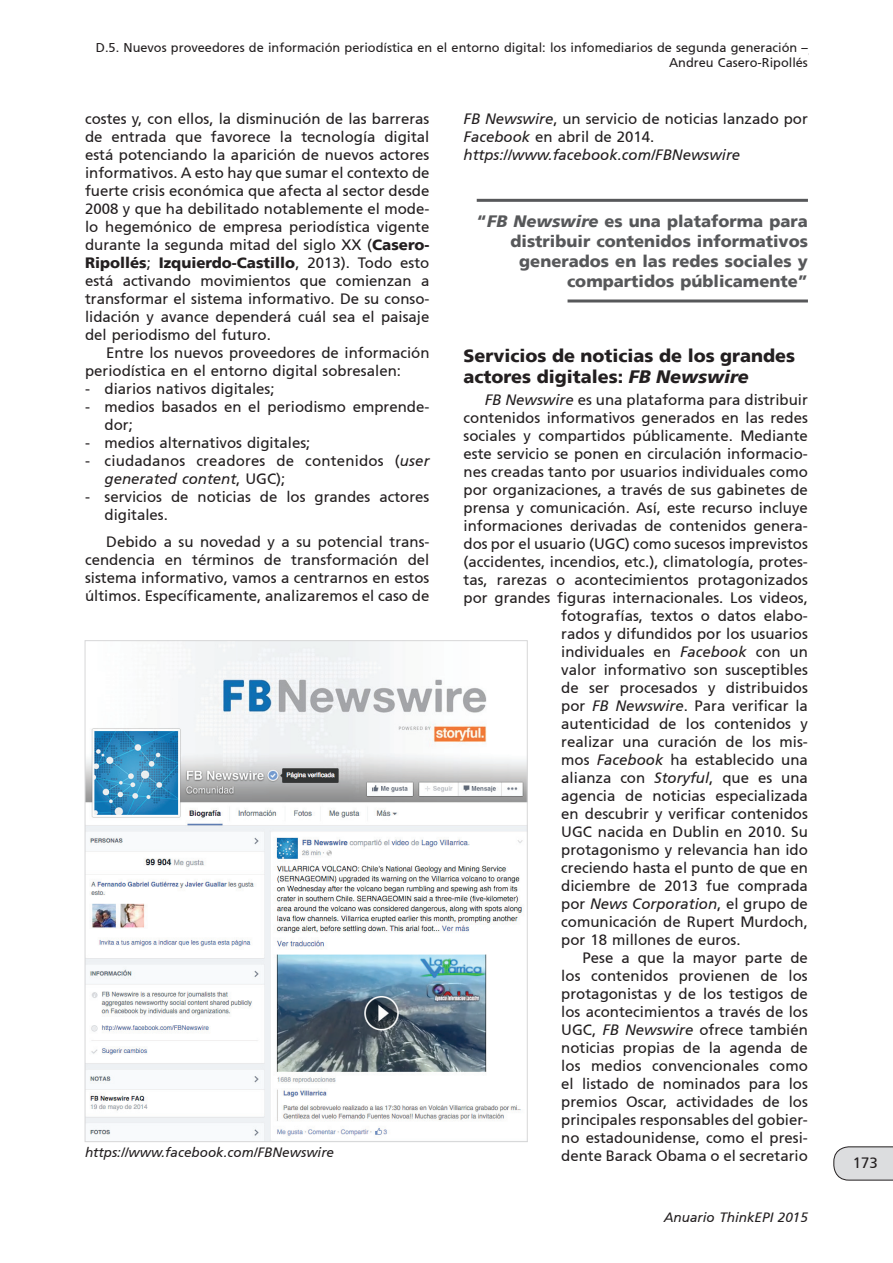
<style>
.page{position:relative;width:893px;height:1263px;background:#fff}
.page>*{position:absolute;margin:0;border:0;box-sizing:border-box;transform-origin:0 0}
.t1{font:900 18px/21px "Frutiger 75";color:#231f20}
.t2{font:900 16.5px/19.8px "Frutiger 75";color:#57585a;text-align:right}
.t3{font:15px/18px "Frutiger 55 Roman";color:#231f20}
.t4{font:italic 15px "Frutiger 56";color:#231f20}
.t5{font:900 15px "Frutiger 75";color:#231f20}
.t6{font:italic 13.5px "Frutiger 56";color:#231f20}
.t7{font:12.75px/15.3px "Frutiger 55 Roman";color:#231f20;text-align:right}
.t8{font:italic 12.75px "Frutiger 56";color:#231f20}
.s1{font-family:"Frutiger 75";font-weight:900}
.s2{font-family:"Frutiger 55 Roman";font-weight:400}
.s3{font-family:"Frutiger 56";font-style:italic}
.s4{font-family:"Frutiger 55 Roman";font-style:normal}
.s5{font-family:"Frutiger 76";font-style:italic}
</style>
<div class="page">
<svg style="left:833px;top:1146px;width:60px;height:34px;background:#d4d4d6"></svg>
<img style="left:87px;top:642px;width:439px;height:498px">
<hr style="left:477px;top:199px;width:331px;height:3px;background:#57585a">
<hr style="left:568px;top:299px;width:240px;height:3px;background:#57585a">
<p class="t7" style="left:96px;top:40px;width:714px">D.5. Nuevos proveedores de información periodística en el entorno digital: los infomediarios de segunda generación –<br>Andreu Casero-Ripollés</p>
<p class="t8" style="left:362px;top:49px;width:448px">??????????????????????????????????????????????????????????????????????</p>
<p class="t3" style="left:85px;top:110px;width:346px;text-align:justify">costes y, con ellos, la disminución de las barreras de entrada que favorece la tecnología digital está potenciando la aparición de nuevos actores informativos. A esto hay que sumar el contexto de fuerte crisis económica que afecta al sector desde 2008 y que ha debilitado notablemente el mode&shy;lo hegemónico de empresa periodística vigente durante la segunda mitad del siglo XX (<span class="s1">Casero-</span></p>
<p class="t5" style="left:85px;top:254px;width:346px">Ripollés<span class="s2">;</span> Izquierdo-Castillo<span class="s2">, 2013). Todo esto</span></p>
<p class="t3" style="left:85px;top:272px;width:346px;text-align:justify">está activando movimientos que comienzan a transformar el sistema informativo. De su conso&shy;lidación y avance dependerá cuál sea el paisaje del periodismo del futuro.</p>
<p class="t3" style="left:85px;top:344px;width:346px;text-indent:21px">Entre los nuevos proveedores de información periodística en el entorno digital sobresalen:</p>
<p class="t3" style="left:85px;top:380px;width:191px">- diarios nativos digitales;</p>
<p class="t3" style="left:105px;top:398px;width:326px;text-indent:-20px">- medios basados en el periodismo emprende&shy;dor;</p>
<p class="t3" style="left:85px;top:434px;width:227px">- medios alternativos digitales;</p>
<p class="t3" style="left:85px;top:452px;width:346px">- ciudadanos creadores de contenidos (<span class="s3">user</span></p>
<p class="t4" style="left:105px;top:470px;width:182px">generated content<span class="s4">, UGC);</span></p>
<p class="t3" style="left:105px;top:488px;width:326px;text-indent:-20px">- servicios de noticias de los grandes actores digitales.</p>
<p class="t3" style="left:85px;top:532px;width:346px;text-align:justify;text-indent:21px">Debido a su novedad y a su potencial trans&shy;cendencia en términos de transformación del sistema informativo, vamos a centrarnos en estos últimos. Específicamente, analizaremos el caso de</p>
<p class="t3" style="left:463px;top:110px;width:346px"><span class="s3">FB Newswire</span>, un servicio de noticias lanzado por<br><span class="s3">Facebook</span> en abril de 2014.</p>
<p class="t4" style="left:463px;top:146px;width:278px">https://www.facebook.com/FBNewswire</p>
<p class="t2" style="left:477px;top:212px;width:333px">“<span class="s5">FB Newswire</span> es una plataforma para distribuir contenidos informativos generados en las redes sociales y compartidos públicamente”</p>
<p class="t1" style="left:463px;top:345px;width:333px">Servicios de noticias de los grandes actores digitales: <span class="s5">FB Newswire</span></p>
<p class="t3" style="left:463px;top:391px;width:346px;text-align:right"><span class="s3">FB Newswire</span> es una plataforma para distribuir contenidos informativos generados en las redes sociales y compartidos públicamente. Mediante este servicio se ponen en circulación informacio&shy;nes creadas tanto por usuarios individuales como por organizaciones, a través de sus gabinetes de prensa y comunicación. Así, este recurso incluye informaciones derivadas de contenidos genera&shy;dos por el usuario (UGC) como sucesos imprevistos (accidentes, incendios, etc.), climatología, protes&shy;tas, rarezas o acontecimientos protagonizados por grandes figuras internacionales. Los videos, fotografías, textos o datos elabo-<br>rados y difundidos por los usuarios<br>individuales en <span class="s3">Facebook</span> con un<br>valor informativo son susceptibles<br>de ser procesados y distribuidos<br>por <span class="s3">FB Newswire</span>. Para verificar la<br>autenticidad de los contenidos y<br>realizar una curación de los mis-<br>mos <span class="s3">Facebook</span> ha establecido una<br>alianza con <span class="s3">Storyful</span>, que es una<br>agencia de noticias especializada<br>en descubrir y verificar contenidos<br>UGC nacida en Dublin en 2010. Su protagonismo y relevancia han ido<br>creciendo hasta el punto de que en<br>diciembre de 2013 fue comprada</p>
<p class="t4" style="left:561px;top:895px;width:248px"><span class="s4">por</span> News Corporation<span class="s4">, el grupo de</span></p>
<p class="t3" style="left:561px;top:913px;width:248px">comunicación de Rupert Murdoch, por 18 millones de euros.</p>
<p class="t3" style="left:561px;top:949px;width:248px;text-align:justify;text-indent:21px">Pese a que la mayor parte de los contenidos provienen de los protagonistas y de los testigos de los acontecimientos a través de los UGC, <span class="s3">FB Newswire</span> ofrece también noticias propias de la agenda de los medios convencionales como el listado de nominados para los premios Oscar, actividades de los principales responsables del gobier&shy;no estadounidense, como el presi-</p>
<p class="t6" style="left:85px;top:1145px;width:251px">https://www.facebook.com/FBNewswire</p>
<p class="t3" style="left:561px;top:1147px;width:248px">dente Barack Obama o el secretario</p>
<p class="t6" style="left:664px;top:1209px;width:146px">Anuario ThinkEPI 2015</p>
<p class="t3" style="left:853px;top:1154px;width:27px">173</p>
</div>
